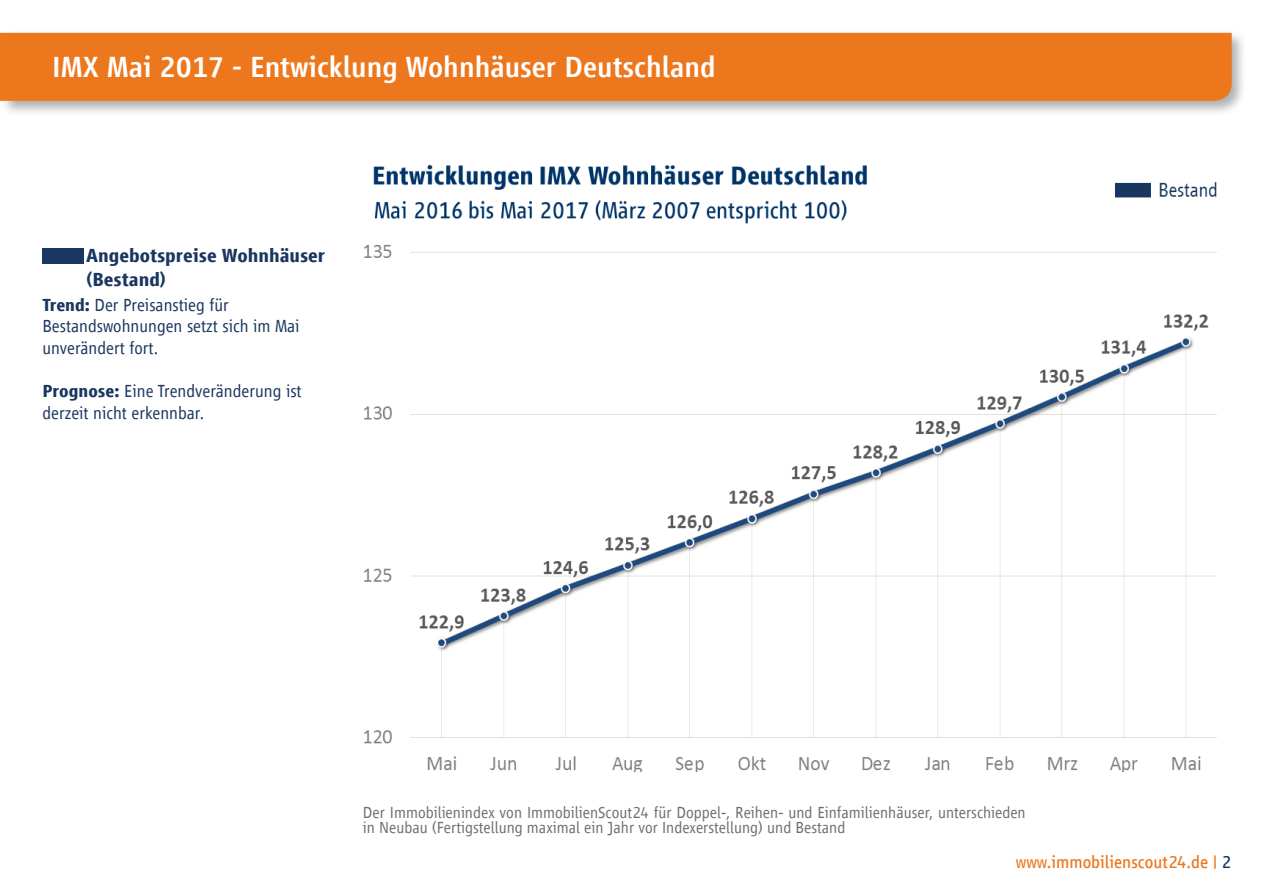
<style>
.page{position:relative;width:1263px;height:893px;background:#fff}
.page>*{position:absolute;margin:0;border:0;box-sizing:border-box;transform-origin:0 0}
.t1{font:500 30px "Scout Vialog";color:#fff}
.t2{font:700 19.5px/23.4px "Scout Vialog";color:#1a3760}
.t3{font:300 18px/21.6px "Scout Vialog";color:#1a3760}
.t4{font:18px "Scout Vialog";color:#ed771d}
.t5{font:300 16.5px/15px "Scout Vialog";color:#706f6f}
.s1{font-weight:700}
.s2{color:#1b3760}
</style>
<div class="page">
<svg style="left:0;top:32px;width:1243px;height:81px"></svg>
<div style="left:0;top:33px;width:1232px;height:68px;background:#ed771d"></div>
<img style="left:364px;top:164px;width:853px;height:608px">
<div style="left:43px;top:248px;width:41px;height:16px;background:#1a3760"></div>
<h1 class="t1" style="left:52px;top:50px;width:665px">IMX Mai 2017 - Entwicklung Wohnhäuser Deutschland</h1>
<p class="t2" style="left:86px;top:244px;width:241px">Angebotspreise Wohnhäuser (Bestand)</p>
<p class="t3" style="left:43px;top:294px;width:259px"><span class="s1">Trend:</span> Der Preisanstieg für<br>Bestandswohnungen setzt sich im Mai unverändert fort.</p>
<p class="t3" style="left:43px;top:381px;width:261px"><span class="s1">Prognose:</span> Eine Trendveränderung ist derzeit nicht erkennbar.</p>
<p class="t5" style="left:363px;top:805px;width:664px">Der Immobilienindex von ImmobilienScout24 für Doppel-, Reihen- und Einfamilienhäuser, unterschieden in Neubau (Fertigstellung maximal ein Jahr vor Indexerstellung) und Bestand</p>
<p class="t4" style="left:1016px;top:852px;width:217px">www.immobilienscout24.de | <span class="s2">2</span></p>
</div>
